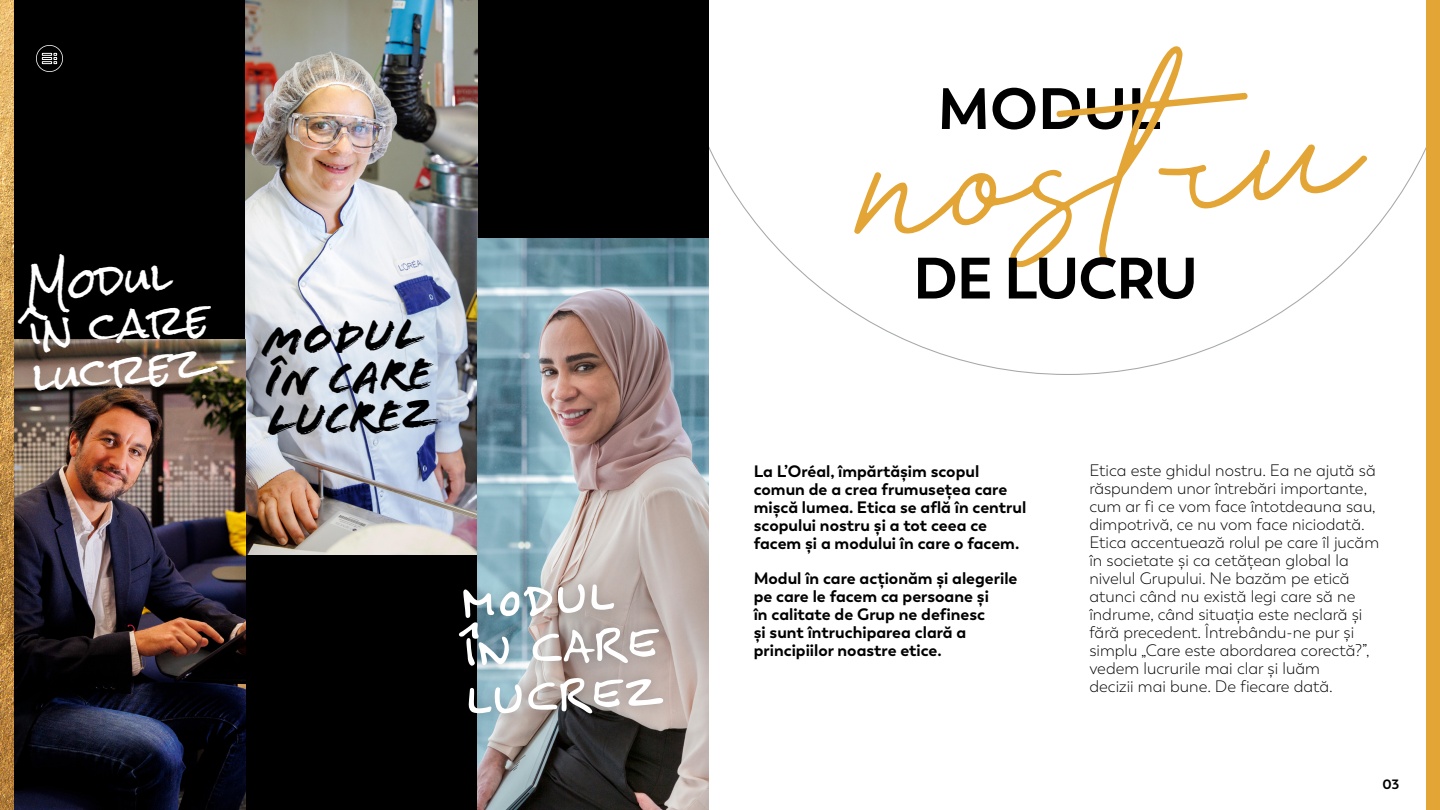
<style>
.page{position:relative;width:1440px;height:810px;background:#fff}
.page>*{position:absolute;margin:0;border:0;box-sizing:border-box;transform-origin:0 0}
.t1{font:218.1px "Velocity DEMO Regular";color:#e3a535}
.t2{font:68.1px/48.4px "Felt Tip Senior";color:#fff}
.t3{font:700 58.05px "Trenda";letter-spacing:-.02em;color:#000}
.t4{font:46.12px/40px "Flood Std";color:#000}
.t5{font:40.58px/45px "Rock Salt";color:#fff}
.t6{font:300 16.5px/18px "Trenda";color:#000}
.t7{font:700 16.5px/18px "Trenda";color:#000}
.t8{font:700 13.5px "Trenda";color:#000}
</style>
<div class="page">
<svg style="left:709px;top:147px;width:717px;height:228px"></svg>
<div style="left:14px;top:0;width:695px;height:810px;background:#000"></div>
<img style="left:245px;top:0;width:232px;height:555px">
<img style="left:14px;top:340px;width:231px;height:470px">
<img style="left:477px;top:238px;width:232px;height:572px">
<div style="left:448px;top:573px;width:226px;height:152px;background:#000;opacity:.2"></div>
<div style="left:6px;top:242px;width:223px;height:161px;background:#000;opacity:.2"></div>
<img style="left:0;top:0;width:14px;height:810px">
<div style="left:1426px;top:0;width:14px;height:810px;background:#e3a535"></div>
<svg style="left:36px;top:45px;width:27px;height:27px"></svg>
<h3 class="t5" style="left:23px;top:267px;width:182px;rotate:-5deg">Modul în care lucrez</h3>
<h3 class="t4" style="left:261px;top:322px;width:170px;rotate:-3deg">Modul în care lucrez</h3>
<h2 class="t2" style="left:459px;top:581px;width:200px;rotate:-3deg">MODUL<br>ÎN CARE<br>LUCREZ</h2>
<h1 class="t1" style="left:847px;top:57px;width:504px;rotate:-5deg">nostru</h1>
<h3 class="t3" style="left:937px;top:73px;width:225px">MODUL</h3>
<h3 class="t3" style="left:913px;top:242px;width:286px">DE LUCRU</h3>
<p class="t7" style="left:754px;top:462px;width:274px">La L’Oréal, împărtășim scopul comun de a crea frumusețea care mișcă lumea. Etica se află în centrul scopului nostru și a tot ceea ce facem și a modului în care o facem.</p>
<p class="t7" style="left:754px;top:569px;width:265px">Modul în care acționăm și alegerile pe care le facem ca persoane și<br>în calitate de Grup ne definesc<br>și sunt întruchiparea clară a principiilor noastre etice.</p>
<p class="t6" style="left:1089px;top:461px;width:291px">Etica este ghidul nostru. Ea ne ajută să răspundem unor întrebări importante, cum ar fi ce vom face întotdeauna sau, dimpotrivă, ce nu vom face niciodată.<br>Etica accentuează rolul pe care îl jucăm în societate și ca cetățean global la nivelul Grupului. Ne bazăm pe etică atunci când nu există legi care să ne îndrume, când situația este neclară și fără precedent. Întrebându-ne pur și simplu „Care este abordarea corectă?”, vedem lucrurile mai clar și luăm<br>decizii mai bune. De fiecare dată.</p>
<p class="t8" style="left:1382px;top:776px;width:18px">03</p>
</div>
